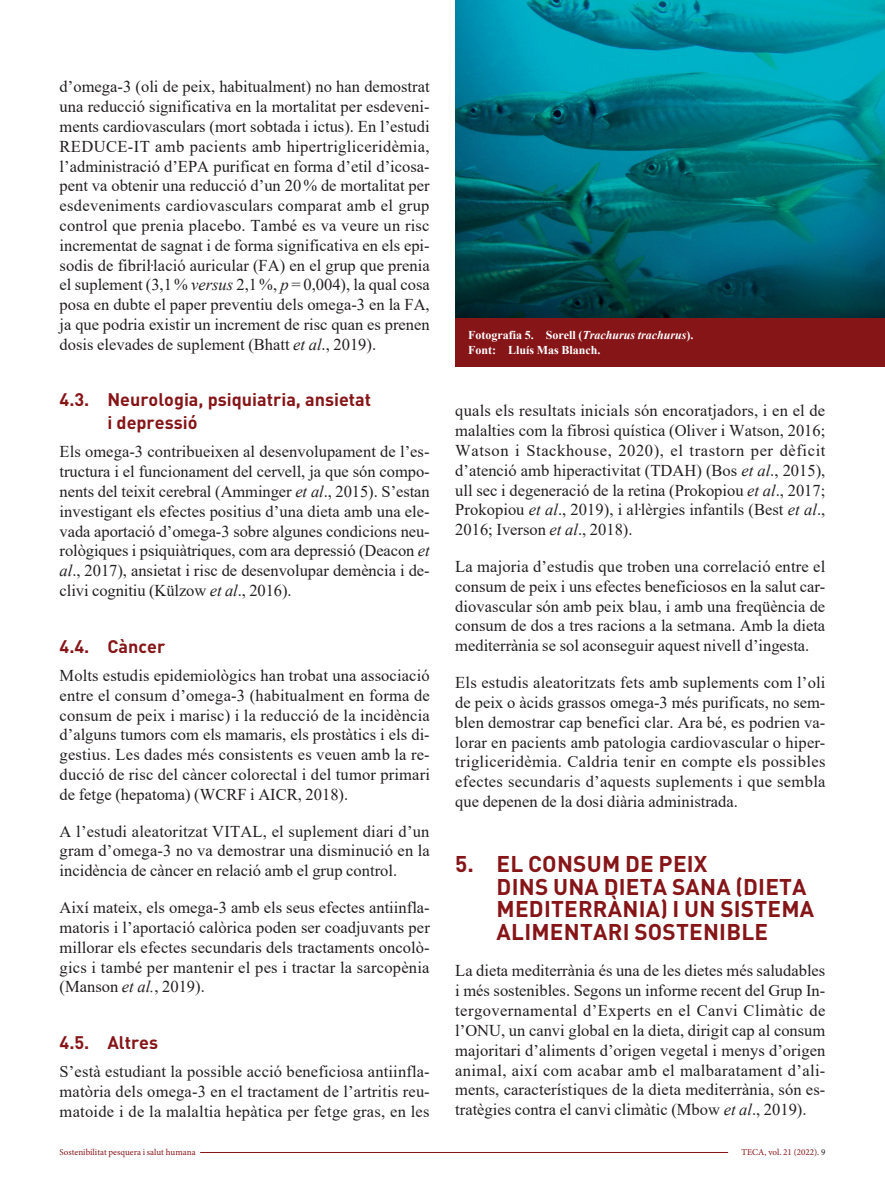
<style>
.page{position:relative;width:885px;height:1183px;background:#fff}
.page>*{position:absolute;margin:0;border:0;box-sizing:border-box;transform-origin:0 0}
.L1{font:700 22.5px/22.5px "DIN Pro";letter-spacing:.01em;color:#861518}
.L2{font:700 18px/22.5px "DIN Pro";color:#861518}
.Z{font:16.5px/19.8px "Times New Roman";color:#231f20;text-align:justify}
.Peus-blanc{font:700 12px/14.4px "Times New Roman";color:#fff}
.t1{font:9px "Minion Pro";color:#861518}
.s1{font-style:italic}
.s2{color:#231f20}
</style>
<div class="page">
<img style="left:455px;top:0;width:429px;height:318px">
<div style="left:455px;top:318px;width:429px;height:48px;background:#861518"></div>
<hr style="left:200px;top:1151px;width:528px;height:1px;background:#861518">
<p class="Z" style="left:60px;top:76px;width:371px">d’omega-3 (oli de peix, habitualment) no han demostrat una reducció significativa en la mortalitat per esdeveni&shy;ments cardiovasculars (mort sobtada i ictus). En l’estudi REDUCE-IT amb pacients amb hipertrigliceridèmia, l’administració d’EPA purificat en forma d’etil d’icosa&shy;pent va obtenir una reducció d’un 20% de mortalitat per esdeveniments cardiovasculars comparat amb el grup control que prenia placebo. També es va veure un risc incrementat de sagnat i de forma significativa en els epi&shy;sodis de fibril·lació auricular (FA) en el grup que prenia el suplement (3,1% <span class="s1">versus</span> 2,1%, <span class="s1">p</span> = 0,004), la qual cosa posa en dubte el paper preventiu dels omega-3 en la FA, ja que podria existir un increment de risc quan es prenen dosis elevades de suplement (Bhatt <span class="s1">et al</span>., 2019).</p>
<p class="L2" style="left:107px;top:388px;width:265px;text-indent:-48px">4.3. Neurologia, psiquiatria, ansietat i depressió</p>
<p class="Z" style="left:60px;top:441px;width:371px">Els omega-3 contribueixen al desenvolupament de l’es&shy;tructura i el funcionament del cervell, ja que són compo&shy;nents del teixit cerebral (Amminger <span class="s1">et al</span>., 2015). S’estan investigant els efectes positius d’una dieta amb una ele&shy;vada aportació d’omega-3 sobre algunes condicions neu&shy;rològiques i psiquiàtriques, com ara depressió (Deacon <span class="s1">et al</span>., 2017), ansietat i risc de desenvolupar demència i de&shy;clivi cognitiu (Külzow <span class="s1">et al</span>., 2016).</p>
<p class="L2" style="left:60px;top:634px;width:107px">4.4. Càncer</p>
<p class="Z" style="left:60px;top:664px;width:372px">Molts estudis epidemiològics han trobat una associació entre el consum d’omega-3 (habitualment en forma de consum de peix i marisc) i la reducció de la incidència d’alguns tumors com els mamaris, els prostàtics i els di&shy;gestius. Les dades més consistents es veuen amb la re&shy;ducció de risc del càncer colorectal i del tumor primari de fetge (hepatoma) (WCRF i AICR, 2018).</p>
<p class="Z" style="left:60px;top:820px;width:372px">A l’estudi aleatoritzat VITAL, el suplement diari d’un gram d’omega-3 no va demostrar una disminució en la incidència de càncer en relació amb el grup control.</p>
<p class="Z" style="left:60px;top:896px;width:372px">Així mateix, els omega-3 amb els seus efectes antiinfla&shy;matoris i l’aportació calòrica poden ser coadjuvants per millorar els efectes secundaris dels tractaments oncolò&shy;gics i també per mantenir el pes i tractar la sarcopènia (Manson <span class="s1">et al.</span>, 2019).</p>
<p class="L2" style="left:60px;top:1030px;width:100px">4.5. Altres</p>
<p class="Z" style="left:60px;top:1060px;width:371px">S’està estudiant la possible acció beneficiosa antiinfla&shy;matòria dels omega-3 en el tractament de l’artritis reu&shy;matoide i de la malaltia hepàtica per fetge gras, en les</p>
<p class="Peus-blanc" style="left:468px;top:328px;width:227px">Fotografia 5. Sorell (<span class="s1">Trachurus trachurus</span>).<br>Font: Lluís Mas Blanch.</p>
<p class="Z" style="left:455px;top:400px;width:372px">quals els resultats inicials són encoratjadors, i en el de malalties com la fibrosi quística (Oliver i Watson, 2016; Watson i Stackhouse, 2020), el trastorn per dèficit d’atenció amb hiperactivitat (TDAH) (Bos <span class="s1">et al</span>., 2015), ull sec i degeneració de la retina (Prokopiou <span class="s1">et al</span>., 2017; Prokopiou <span class="s1">et al</span>., 2019), i al·lèrgies infantils (Best <span class="s1">et al</span>., 2016; Iverson <span class="s1">et al</span>., 2018).</p>
<p class="Z" style="left:455px;top:556px;width:371px">La majoria d’estudis que troben una correlació entre el consum de peix i uns efectes beneficiosos en la salut car&shy;diovascular són amb peix blau, i amb una freqüència de consum de dos a tres racions a la setmana. Amb la dieta mediterrània se sol aconseguir aquest nivell d’ingesta.</p>
<p class="Z" style="left:455px;top:672px;width:372px">Els estudis aleatoritzats fets amb suplements com l’oli de peix o àcids grassos omega-3 més purificats, no sem&shy;blen demostrar cap benefici clar. Ara bé, es podrien va&shy;lorar en pacients amb patologia cardiovascular o hiper&shy;trigliceridèmia. Caldria tenir en compte els possibles efectes secundaris d’aquests suplements i que sembla que depenen de la dosi diària administrada.</p>
<p class="L1" style="left:496px;top:851px;width:319px;text-indent:-41px">5. EL CONSUM DE PEIX<br>DINS UNA DIETA SANA (DIETA<br>MEDITERRÀNIA) I UN SISTEMA<br>ALIMENTARI SOSTENIBLE</p>
<p class="Z" style="left:455px;top:960px;width:371px">La dieta mediterrània és una de les dietes més saludables i més sostenibles. Segons un informe recent del Grup In&shy;tergovernamental d’Experts en el Canvi Climàtic de l’ONU, un canvi global en la dieta, dirigit cap al consum majoritari d’aliments d’origen vegetal i menys d’origen animal, així com acabar amb el malbaratament d’ali&shy;ments, característiques de la dieta mediterrània, són es&shy;tratègies contra el canvi climàtic (Mbow <span class="s1">et al</span>., 2019).</p>
<p class="t1" style="left:60px;top:1145px;width:137px">Sostenibilitat pesquera i salut humana</p>
<p class="t1" style="left:741px;top:1145px;width:85px">TECA, vol. 21 (2022). <span class="s2">9</span></p>
</div>
